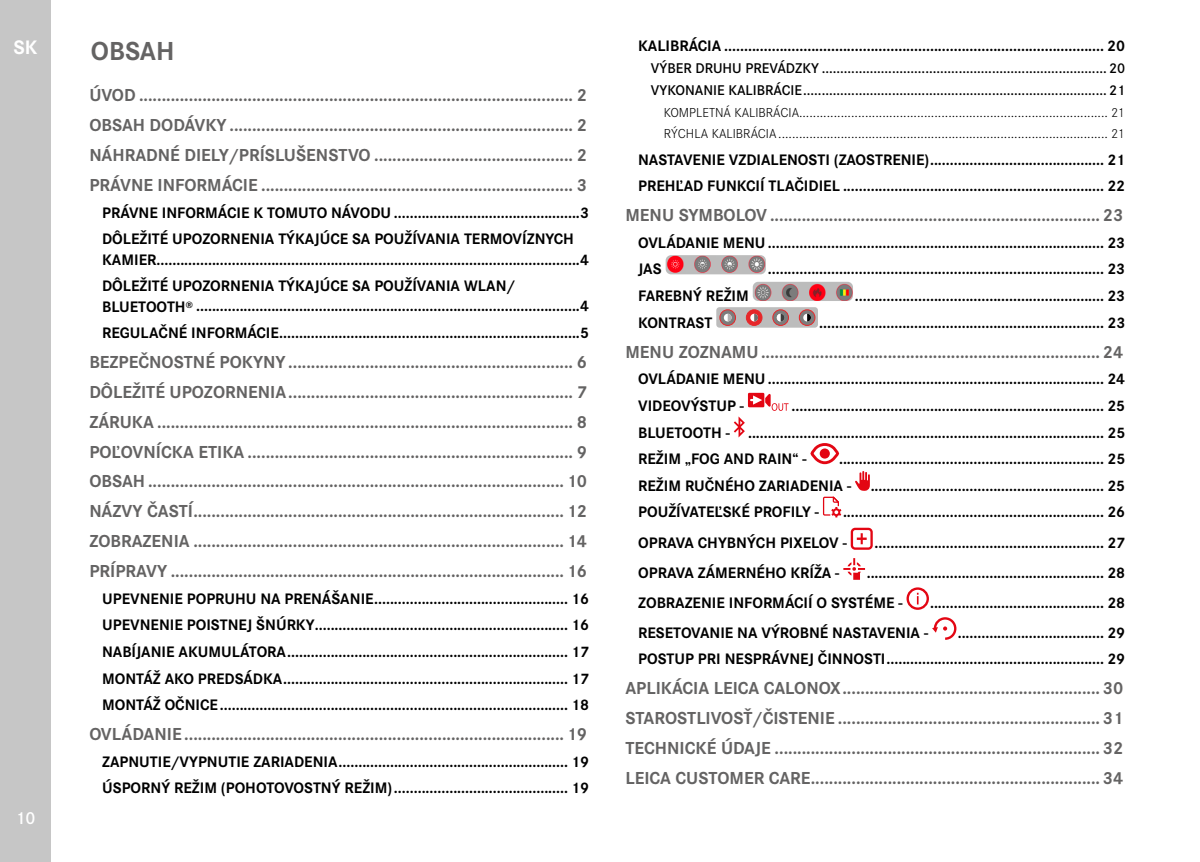
<style>
.page{position:relative;width:1200px;height:862px;background:#fff}
.page>*{position:absolute;margin:0;border:0;box-sizing:border-box;transform-origin:0 0}
.t1{font:700 27px "Corporate S";color:#646363}
.t2{font:700 20.25px "Corporate S";color:#fff}
.t3{font:700 18px/29.9px "Corporate S";color:#646363;text-align:justify}
.t4{font:600 18px "Corporate S";color:#fff}
.t5{font:700 15.75px/26.6px "Corporate S";color:#000}
.t6{font:600 14.62px/22.3px "Corporate S";color:#000}
.t7{font:300 13.5px/21.2px "Corporate S";color:#000}
</style>
<div class="page">
<div style="left:0;top:0;width:51px;height:861px;background:#c6c6c6"></div>
<img style="left:665px;top:255px;width:100px;height:19px">
<img style="left:752px;top:281px;width:100px;height:20px">
<svg style="left:716px;top:307px;width:101px;height:20px;background:#b69999"></svg>
<svg style="left:747px;top:392px;width:41px;height:18px"></svg>
<svg style="left:733px;top:416px;width:11px;height:21px"></svg>
<div style="left:819px;top:448px;width:10px;height:10px;background:#e30613;border-radius:50%"></div>
<div style="left:810px;top:443px;width:28px;height:21px;border:3px solid #e30613;border-radius:50%"></div>
<svg style="left:855px;top:471px;width:14px;height:19px"></svg>
<svg style="left:822px;top:496px;width:19px;height:21px"></svg>
<svg style="left:856px;top:533px;width:10px;height:11px"></svg>
<div style="left:850px;top:527px;width:22px;height:22px;border:2px solid #e30613;border-radius:3px"></div>
<svg style="left:843px;top:558px;width:21px;height:21px"></svg>
<svg style="left:916px;top:592px;width:2px;height:12px"></svg>
<div style="left:906px;top:587px;width:22px;height:22px;border:2px solid #e30613;border-radius:50%"></div>
<svg style="left:932px;top:617px;width:25px;height:23px"></svg>
<p class="t2" style="left:13px;top:32px;width:26px">SK</p>
<p class="t4" style="left:16px;top:803px;width:21px">10</p>
<h1 class="t1" style="left:91px;top:29px;width:85px">OBSAH</h1>
<p class="t3" style="left:89px;top:79px;width:499px">ÚVOD ................................................................................................ 2<br>OBSAH DODÁVKY ............................................................................ 2<br>NÁHRADNÉ DIELY/PRÍSLUŠENSTVO ............................................ 2<br>PRÁVNE INFORMÁCIE ..................................................................... 3</p>
<p class="t5" style="left:102px;top:198px;width:488px">PRÁVNE INFORMÁCIE K TOMUTO NÁVODU ...............................................3<br>DÔLEŽITÉ UPOZORNENIA TÝKAJÚCE SA POUŽÍVANIA TERMOVÍZNYCH</p>
<p class="t5" style="left:102px;top:245px;width:488px">KAMIER...........................................................................................................4<br>DÔLEŽITÉ UPOZORNENIA TÝKAJÚCE SA POUŽÍVANIA WLAN/</p>
<p class="t5" style="left:102px;top:291px;width:488px">BLUETOOTH<sup>®</sup> .................................................................................................4<br>REGULAČNÉ INFORMÁCIE............................................................................5</p>
<p class="t3" style="left:89px;top:345px;width:499px">BEZPEČNOSTNÉ POKYNY ............................................................... 6<br>DÔLEŽITÉ UPOZORNENIA............................................................... 7<br>ZÁRUKA ............................................................................................ 8<br>POĽOVNÍCKA ETIKA ........................................................................ 9<br>OBSAH ............................................................................................ 10<br>NÁZVY ČASTÍ.................................................................................. 12<br>ZOBRAZENIA .................................................................................. 14<br>PRÍPRAVY ....................................................................................... 16</p>
<p class="t5" style="left:102px;top:583px;width:488px;text-align:justify">UPEVNENIE POPRUHU NA PRENÁŠANIE................................................. 16<br>UPEVNENIE POISTNEJ ŠNÚRKY................................................................ 16<br>NABÍJANIE AKUMULÁTORA....................................................................... 17<br>MONTÁŽ AKO PREDSÁDKA........................................................................ 17<br>MONTÁŽ OČNICE........................................................................................ 18</p>
<p class="t3" style="left:89px;top:717px;width:499px">OVLÁDANIE .................................................................................... 19</p>
<p class="t5" style="left:102px;top:746px;width:488px">ZAPNUTIE/VYPNUTIE ZARIADENIA.......................................................... 19<br>ÚSPORNÝ REŽIM (POHOTOVOSTNÝ REŽIM)............................................ 19</p>
<p class="t5" style="left:638px;top:31px;width:488px">KALIBRÁCIA ................................................................................................ 20</p>
<p class="t6" style="left:650px;top:56px;width:475px">VÝBER DRUHU PREVÁDZKY ............................................................................. 20<br>VYKONANIE KALIBRÁCIE.................................................................................. 21</p>
<p class="t7" style="left:663px;top:101px;width:463px">KOMPLETNÁ KALIBRÁCIA......................................................................................... 21<br>RÝCHLA KALIBRÁCIA............................................................................................... 21</p>
<p class="t5" style="left:638px;top:145px;width:488px">NASTAVENIE VZDIALENOSTI (ZAOSTRENIE)............................................ 21<br>PREHĽAD FUNKCIÍ TLAČIDIEL .................................................................. 22</p>
<p class="t3" style="left:625px;top:198px;width:499px">MENU SYMBOLOV ......................................................................... 23</p>
<p class="t5" style="left:638px;top:228px;width:488px">OVLÁDANIE MENU..................................................................................... 23<br>JAS</p>
<p class="t5" style="left:767px;top:254px;width:359px">..................................................................................... 23</p>
<p class="t5" style="left:638px;top:281px;width:112px">FAREBNÝ REŽIM</p>
<p class="t5" style="left:854px;top:281px;width:272px">............................................................... 23</p>
<p class="t5" style="left:638px;top:308px;width:76px">KONTRAST</p>
<p class="t5" style="left:819px;top:308px;width:307px">........................................................................ 23</p>
<p class="t3" style="left:625px;top:335px;width:499px">MENU ZOZNAMU........................................................................... 24</p>
<p class="t5" style="left:638px;top:364px;width:488px">OVLÁDANIE MENU..................................................................................... 24<br>VIDEOVÝSTUP -</p>
<p class="t5" style="left:638px;top:391px;width:488px;text-align:justify;text-indent:153px">............................................................................... 25<br>BLUETOOTH - .......................................................................................... 25<br>REŽIM „FOG AND RAIN“ -</p>
<p class="t5" style="left:638px;top:444px;width:488px;text-align:justify;text-indent:201px">................................................................... 25<br>REŽIM RUČNÉHO ZARIADENIA - ........................................................... 25<br>POUŽÍVATEĽSKÉ PROFILY -</p>
<p class="t5" style="left:638px;top:495px;width:488px;line-height:29.9px;text-indent:205px">.................................................................. 26<br>OPRAVA CHYBNÝCH PIXELOV -</p>
<p class="t5" style="left:874px;top:527px;width:252px">.......................................................... 27</p>
<p class="t5" style="left:638px;top:557px;width:203px">OPRAVA ZÁMERNÉHO KRÍŽA -</p>
<p class="t5" style="left:638px;top:555px;width:488px;line-height:29.9px;text-indent:228px">............................................................ 28<br>ZOBRAZENIE INFORMÁCIÍ O SYSTÉME -</p>
<p class="t5" style="left:929px;top:587px;width:197px">............................................ 28</p>
<p class="t5" style="left:638px;top:617px;width:291px">RESETOVANIE NA VÝROBNÉ NASTAVENIA -</p>
<p class="t5" style="left:638px;top:617px;width:488px;text-align:right">..................................... 29<br>POSTUP PRI NESPRÁVNEJ ČINNOSTI....................................................... 29</p>
<p class="t3" style="left:625px;top:671px;width:499px">APLIKÁCIA LEICA CALONOX......................................................... 30<br>STAROSTLIVOSŤ/ČISTENIE .......................................................... 31<br>TECHNICKÉ ÚDAJE ........................................................................ 32<br>LEICA CUSTOMER CARE................................................................ 34</p>
</div>
